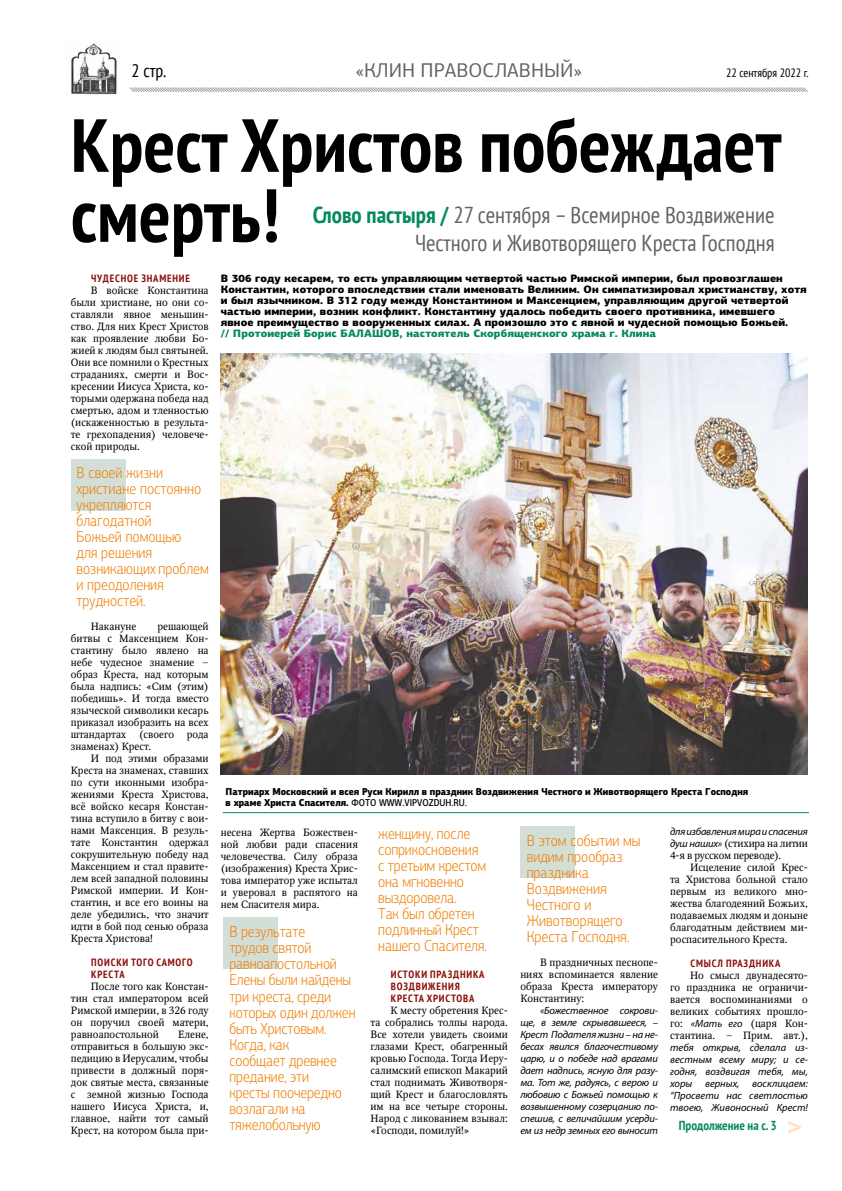
<style>
.page{position:relative;width:842px;height:1191px;background:#fff}
.page>*{position:absolute;margin:0;border:0;box-sizing:border-box;transform-origin:0 0}
.t1{font:700 condensed 75px/70px "PT Sans";color:#000}
.t2{font:condensed 23px/28px "PT Sans";color:#646363;text-align:right}
.t3{font:20px "PF Agora Sans Pro";color:#646363}
.t4{font:condensed 18px "PT Sans";color:#000}
.t5{font:300 16px/16px "PF Agora Sans Pro";letter-spacing:-.01em;color:#ef7d00;scale:.88 1}
.t6{font:700 condensed 13px "PT Sans";color:#078a60}
.t7{font:condensed 12px "PT Sans";color:#000}
.t8{font:900 10.7px/11px "PF Agora Sans Pro";letter-spacing:.01em;color:#000}
.t9{font:900 10.7px "PF Agora Sans Pro";letter-spacing:.01em;color:#078a60}
.t10{font:10.5px/12px "Octava C";color:#000;text-align:justify}
.t11{font:italic 10.5px/12px "Myriad Pro";letter-spacing:-.02em;color:#000;text-align:justify}
.t12{font:700 condensed 10.5px/12px "PT Sans";letter-spacing:.08em;color:#8a0f0c}
.t13{font:10.5px/12px "Octava C";letter-spacing:-.02em;color:#000}
.t14{font:900 10px/11px "PF Agora Sans Pro";color:#000;scale:.88 1}
.s1{font-weight:700;color:#078a60}
.s2{font-weight:500}
.s3{font-family:"Myriad Pro";font-style:italic}
</style>
<div class="page">
<img style="left:71px;top:43px;width:46px;height:52px">
<svg style="left:129px;top:87px;width:679px;height:5px;background:#cecece"></svg>
<svg style="left:788px;top:1121px;width:13px;height:12px"></svg>
<div style="left:71px;top:459px;width:54px;height:51px;background:#d3dfd6"></div>
<hr style="left:223px;top:812px;width:586px;height:1px;background:#078a60">
<div style="left:224px;top:918px;width:54px;height:51px;background:#d3dfd6"></div>
<img style="left:221px;top:354px;width:586px;height:421px">
<div style="left:520px;top:826px;width:55px;height:51px;background:#d3dfd6"></div>
<h3 class="t4" style="left:132px;top:59px;width:36px">2 стр.</h3>
<h3 class="t3" style="left:355px;top:58px;width:228px">«КЛИН ПРАВОСЛАВНЫЙ»</h3>
<p class="t7" style="left:726px;top:65px;width:84px">22 сентября 2022 г.</p>
<h1 class="t1" style="left:71px;top:109px;width:712px">Крест Христов побеждает смерть!</h1>
<h2 class="t2" style="left:313px;top:200px;width:463px"><span class="s1">Слово пастыря /</span> 27 сентября – Всемирное Воздвижение<br>Честного и Животворящего Креста Господня</h2>
<p class="t8" style="left:221px;top:272px;width:588px">В 306 году кесарем, то есть управляющим четвертой частью Римской империи, был провозглашен Константин, которого впоследствии стали именовать Великим. Он симпатизировал христианству, хотя и был язычником. В 312 году между Константином и Максенцием, управляющим другой четвертой частью империи, возник конфликт. Константину удалось победить своего противника, имевшего явное преимущество в вооруженных силах. А произошло это с явной и чудесной помощью Божьей.</p>
<p class="t9" style="left:221px;top:326px;width:437px">// Протоиерей Борис БАЛАШОВ, настоятель Скорбященского храма г. Клина</p>
<p class="t12" style="left:91px;top:272px;width:100px">ЧУДЕСНОЕ ЗНАМЕНИЕ</p>
<p class="t10" style="left:71px;top:284px;width:139px;text-indent:20px">В войске Константина были христиане, но они со&shy;ставляли явное меньшин&shy;ство. Для них Крест Христов как проявление любви Бо&shy;жией к людям был святыней.<br>Они все помнили о Крестных страданиях, смерти и Вос&shy;кресении Иисуса Христа, ко&shy;торыми одержана победа над смертью, адом и тленностью (искаженностью в результа&shy;те грехопадения) человече&shy;ской природы.</p>
<h3 class="t5" style="left:77px;top:464px;width:152px">В своей жизни христиане постоянно укрепляются благодатной<br>Божьей помощью<br>для решения возникающих проблем и преодоления трудностей.</h3>
<p class="t10" style="left:71px;top:620px;width:139px;text-indent:86px">решающей битвы с Максенцием Кон&shy;стантину было явлено на небе чудесное знамение – образ Креста, над которым была надпись: «Сим (этим) победишь». И тогда вместо языческой символики кесарь приказал изобразить на всех штандартах (своего рода знаменах) Крест.</p>
<p class="t10" style="left:71px;top:752px;width:139px;text-align:left;text-indent:20px">И под этими образами<br>Креста на знаменах, ставших по сути иконными изобра&shy;жениями Креста Христова, всё войско кесаря Констан&shy;тина вступило в битву с вои&shy;нами Максенция. В резуль&shy;тате Константин одержал сокрушительную победу над<br>Максенцием и стал правите&shy;лем всей западной половины<br>Римской империи. И Кон&shy;стантин, и все его воины на деле убедились, что значит идти в бой под сенью образа<br>Креста Христова!</p>
<p class="t12" style="left:91px;top:956px;width:103px">ПОИСКИ ТОГО САМОГО<br>КРЕСТА</p>
<p class="t10" style="left:71px;top:980px;width:139px;text-indent:20px">После того как Констан&shy;тин стал императором всей Римской империи, в 326 году он поручил своей матери, равноапостольной</p>
<p class="t10" style="left:91px;top:620px;width:47px">Накануне</p>
<p class="t10" style="left:71px;top:1028px;width:139px;text-indent:107px">Елене, отправиться в большую экс&shy;педицию в Иерусалим, чтобы привести в должный поря&shy;док святые места, связанные с земной жизнью Господа нашего Иисуса Христа, и, главное, найти тот самый Крест, на котором была при-</p>
<p class="t14" style="left:226px;top:786px;width:595px">Патриарх Московский и всея Руси Кирилл в праздник Воздвижения Честного и Животворящего Креста Господня в храме Христа Спасителя. <span class="s2">ФОТО WWW.VIPVOZDUH.RU.</span></p>
<p class="t10" style="left:221px;top:826px;width:139px;text-align:left">несена Жертва Божествен&shy;ной любви ради спасения человечества. Силу образа (изображения) Креста Хрис&shy;това император уже испытал и уверовал в распятого на нем Спасителя мира.</p>
<h3 class="t5" style="left:229px;top:924px;width:145px">В результате<br>трудов святой равноапостольной<br>Елены были найдены три креста, среди которых один должен быть Христовым.<br>Когда, как<br>сообщает древнее предание, эти<br>кресты поочередно возлагали на тяжелобольную</h3>
<h3 class="t5" style="left:378px;top:825px;width:125px">женщину, после соприкосновения с третьим крестом она мгновенно выздоровела.<br>Так был обретен подлинный Крест нашего Спасителя.</h3>
<h3 class="t5" style="left:527px;top:832px;width:131px">В этом событии мы видим прообраз праздника<br>Воздвижения<br>Честного и<br>Животворящего<br>Креста Господня.</h3>
<p class="t12" style="left:391px;top:968px;width:95px">ИСТОКИ ПРАЗДНИКА<br>ВОЗДВИЖЕНИЯ<br>КРЕСТА ХРИСТОВА</p>
<p class="t10" style="left:370px;top:1004px;width:139px;text-align:left;text-indent:20px">К месту обретения Крес&shy;та собрались толпы народа.<br>Все хотели увидеть своими глазами Крест, обагренный кровью Господа. Тогда Иеру&shy;салимский епископ Макарий стал поднимать Животворя&shy;щий Крест и благословлять им на все четыре стороны.<br>Народ с ликованием взывал: «Господи, помилуй!»</p>
<p class="t10" style="left:520px;top:956px;width:139px;text-indent:20px">В праздничных песнопе&shy;ниях вспоминается явление образа Креста императору Константину:</p>
<p class="t11" style="left:520px;top:1004px;width:139px;text-indent:20px">«Божественное сокрови&shy;ще, в земле скрывавшееся, – Крест Подателя жизни – на не&shy;бесах явился благочестивому царю, и о победе над врагами дает надпись, ясную для разу&shy;ма. Тот же, радуясь, с верою и любовию с Божьей помощью к возвышенному созерцанию по&shy;спешив, с величайшим усерди&shy;ем из недр земных его выносит</p>
<p class="t11" style="left:670px;top:825px;width:139px">для избавления мира и спасения</p>
<p class="t13" style="left:670px;top:837px;width:139px"><span class="s3">душ наших»</span> (стихира на литии<br>4-я в русском переводе).</p>
<p class="t10" style="left:670px;top:861px;width:139px;text-align:left;text-indent:20px">Исцеление силой Крес&shy;та Христова больной стало первым из великого мно&shy;жества благодеяний Божьих, подаваемых людям и доныне благодатным действием ми&shy;роспасительного Креста.</p>
<p class="t12" style="left:690px;top:957px;width:91px">СМЫСЛ ПРАЗДНИКА</p>
<p class="t10" style="left:670px;top:969px;width:139px;text-indent:20px">Но смысл двунадесято&shy;го праздника не ограничи&shy;вается воспоминаниями о великих событиях прошло&shy;го: <span class="s3">«Мать его</span> (царя Кон&shy;стантина. – Прим. авт.),</p>
<p class="t11" style="left:670px;top:1041px;width:139px">тебя открыв, сделала из&shy;вестным всему миру; и се&shy;годня, воздвигая тебя, мы, хоры верных, восклицаем: “Просвети нас светлостью твоею, Живоносный Крест!</p>
<p class="t6" style="left:679px;top:1117px;width:100px">Продолжение на с. 3</p>
</div>
